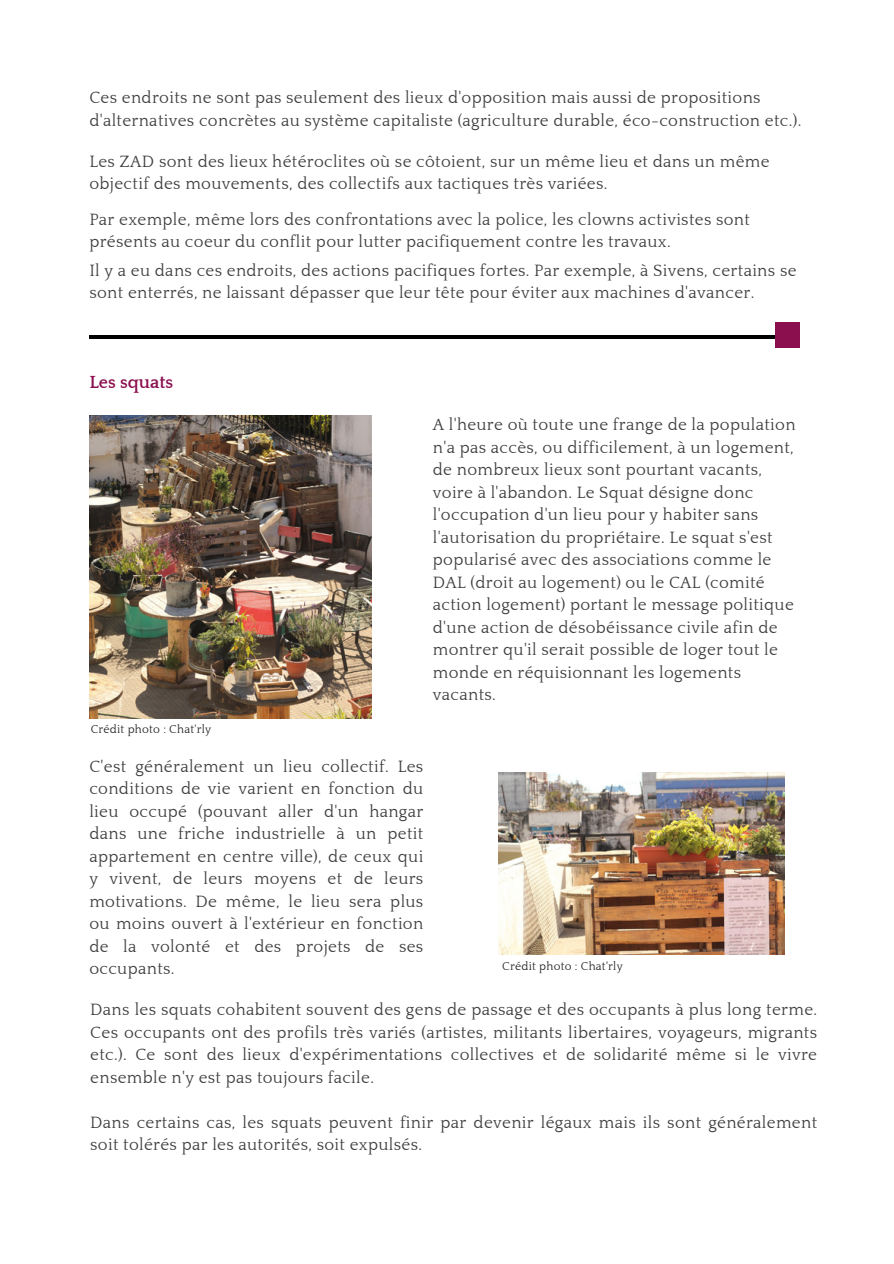
<style>
.page{position:relative;width:894px;height:1264px;background:#fff}
.page>*{position:absolute;margin:0;border:0;box-sizing:border-box;transform-origin:0 0}
.t1{font:700 18px "Quattrocento";color:#8b0f4e}
.t2{font:16.8px/22.5px "Quattrocento";letter-spacing:.02em;color:#3d3d3d}
.t3{font:11.7px "Quattrocento";letter-spacing:.02em;color:#222}
</style>
<div class="page">
<hr style="left:89px;top:335px;width:348px;height:3px;background:#000">
<hr style="left:436px;top:335px;width:348px;height:3px;background:#000">
<div style="left:775px;top:322px;width:24px;height:26px;background:#8b0f4e"></div>
<img style="left:89px;top:416px;width:283px;height:302px">
<img style="left:498px;top:772px;width:286px;height:182px">
<h2 class="t2" style="left:89px;top:87px;width:713px">Ces endroits ne sont pas seulement des lieux d'opposition mais aussi de propositions d'alternatives concrètes au système capitaliste (agriculture durable, éco-construction etc.).</h2>
<h2 class="t2" style="left:89px;top:151px;width:681px">Les ZAD sont des lieux hétéroclites où se côtoient, sur un même lieu et dans un même objectif des mouvements, des collectifs aux tactiques très variées.</h2>
<h2 class="t2" style="left:89px;top:209px;width:662px">Par exemple, même lors des confrontations avec la police, les clowns activistes sont présents au coeur du conflit pour lutter pacifiquement contre les travaux.</h2>
<h2 class="t2" style="left:89px;top:259px;width:708px">Il y a eu dans ces endroits, des actions pacifiques fortes. Par exemple, à Sivens, certains se sont enterrés, ne laissant dépasser que leur tête pour éviter aux machines d'avancer.</h2>
<h1 class="t1" style="left:89px;top:372px;width:85px">Les squats</h1>
<p class="t3" style="left:91px;top:722px;width:122px">Crédit photo : Chat'rly</p>
<h2 class="t2" style="left:89px;top:755px;width:335px;text-align:justify">C'est généralement un lieu collectif. Les conditions de vie varient en fonction du lieu occupé (pouvant aller d'un hangar dans une friche industrielle à un petit appartement en centre ville), de ceux qui y vivent, de leurs moyens et de leurs motivations. De même, le lieu sera plus ou moins ouvert à l'extérieur en fonction de la volonté et des projets de ses occupants.</h2>
<h2 class="t2" style="left:433px;top:414px;width:364px">A l'heure où toute une frange de la population n'a pas accès, ou difficilement, à un logement, de nombreux lieux sont pourtant vacants, voire à l'abandon. Le Squat désigne donc l'occupation d'un lieu pour y habiter sans l'autorisation du propriétaire. Le squat s'est popularisé avec des associations comme le DAL (droit au logement) ou le CAL (comité action logement) portant le message politique d'une action de désobéissance civile afin de montrer qu'il serait possible de loger tout le monde en réquisionnant les logements vacants.</h2>
<h2 class="t3" style="left:502px;top:960px;width:122px">Crédit photo : Chat'rly</h2>
<h2 class="t2" style="left:90px;top:999px;width:728px;text-align:justify">Dans les squats cohabitent souvent des gens de passage et des occupants à plus long terme.<br>Ces occupants ont des profils très variés (artistes, militants libertaires, voyageurs, migrants etc.). Ce sont des lieux d'expérimentations collectives et de solidarité même si le vivre ensemble n'y est pas toujours facile.</h2>
<p class="t2" style="left:90px;top:1111px;width:728px">Dans certains cas, les squats peuvent finir par devenir légaux mais ils sont généralement soit tolérés par les autorités, soit expulsés.</p>
</div>
